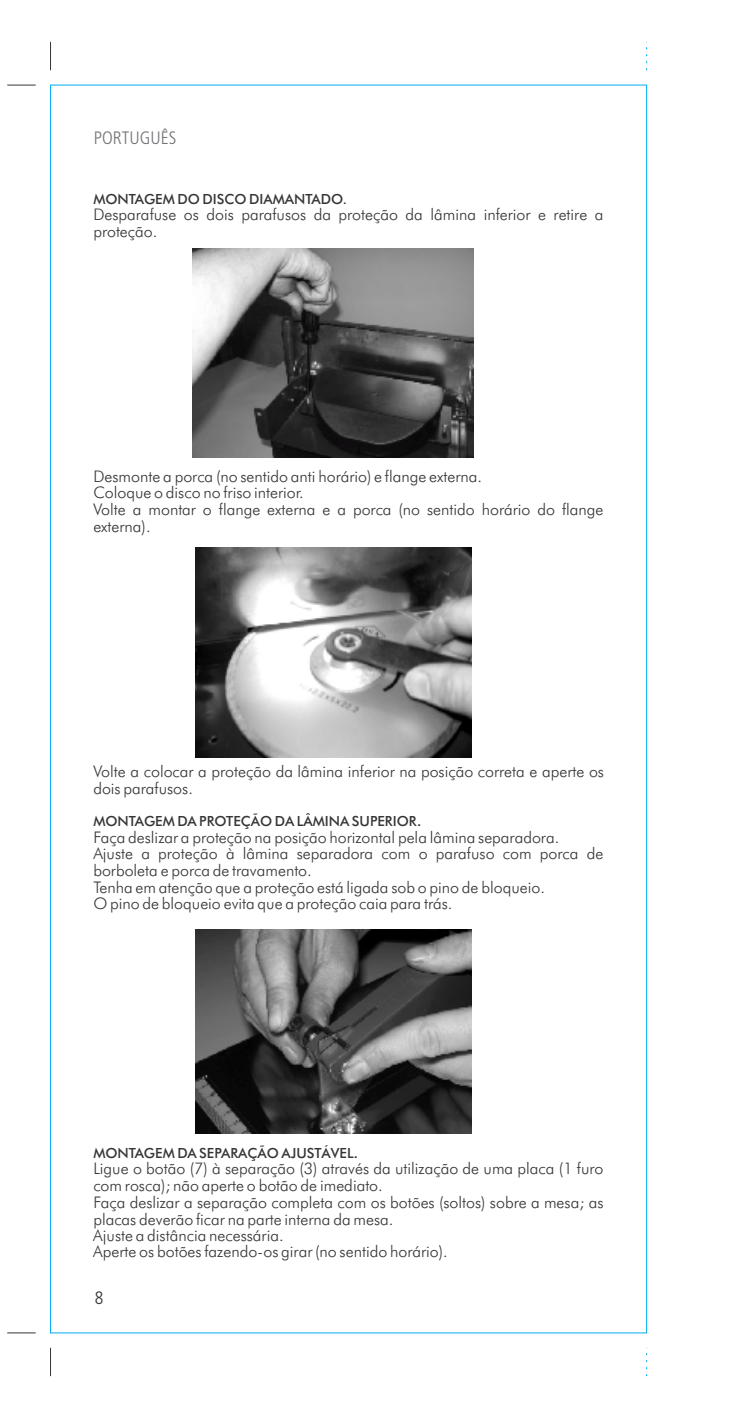
<style>
.page{position:relative;width:738px;height:1418px;background:#fff}
.page>*{position:absolute;margin:0;border:0;box-sizing:border-box;transform-origin:0 0}
.t1{font:300 condensed 18px "Frutiger";color:#727376}
.t2{font:300 condensed 18px "Frutiger";color:#373435}
.t3{font:300 16px/16.6px "Futura BT";color:#373435}
.t4{font:500 14px "Futura BT";color:#373435}
.s1{font-size:16px}
</style>
<div class="page">
<svg style="left:50px;top:42px;width:1px;height:28px"></svg>
<svg style="left:50px;top:1347px;width:1px;height:28px"></svg>
<svg style="left:7px;top:85px;width:29px;height:1px"></svg>
<svg style="left:7px;top:1332px;width:29px;height:1px"></svg>
<img style="left:195px;top:547px;width:276px;height:210px">
<img style="left:193px;top:248px;width:280px;height:210px">
<img style="left:195px;top:929px;width:276px;height:204px">
<p class="t1" style="left:94px;top:128px;width:84px">PORTUGUÊS</p>
<p class="t4" style="left:93px;top:193px;width:255px">MONTAGEM DO DISCO DIAMANTADO.</p>
<p class="t3" style="left:93px;top:207px;width:511px;line-height:17.2px">Desparafuse os dois parafusos da proteção da lâmina inferior e retire a proteção.</p>
<p class="t3" style="left:93px;top:469px;width:511px">Desmonte a porca (no sentido anti horário) e flange externa.<br>Coloque o disco no friso interior.<br>Volte a montar o flange externa e a porca (no sentido horário do flange externa).</p>
<p class="t3" style="left:93px;top:763px;width:512px;line-height:17.2px">Volte a colocar a proteção da lâmina inferior na posição correta e aperte os dois parafusos.</p>
<p class="t4" style="left:93px;top:815px;width:329px">MONTAGEM DA PROTEÇÃO DA LÂMINA SUPERIOR<span class="s1">.</span></p>
<p class="t3" style="left:93px;top:830px;width:511px">Faça deslizar a proteção na posição horizontal pela lâmina separadora.<br>Ajuste a proteção à lâmina separadora com o parafuso com porca de borboleta e porca de travamento.<br>Tenha em atenção que a proteção está ligada sob o pino de bloqueio.<br>O pino de bloqueio evita que a proteção caia para trás.</p>
<p class="t4" style="left:93px;top:1146px;width:266px">MONTAGEM DA SEPARAÇÃO AJUSTÁVEL<span class="s1">.</span></p>
<p class="t3" style="left:93px;top:1161px;width:511px">Ligue o botão (7) à separação (3) através da utilização de uma placa (1 furo com rosca); não aperte o botão de imediato.<br>Faça deslizar a separação completa com os botões (soltos) sobre a mesa; as placas deverão ficar na parte interna da mesa.<br>Ajuste a distância necessária.<br>Aperte os botões fazendo-os girar (no sentido horário).</p>
<p class="t2" style="left:95px;top:1288px;width:10px">8</p>
</div>
